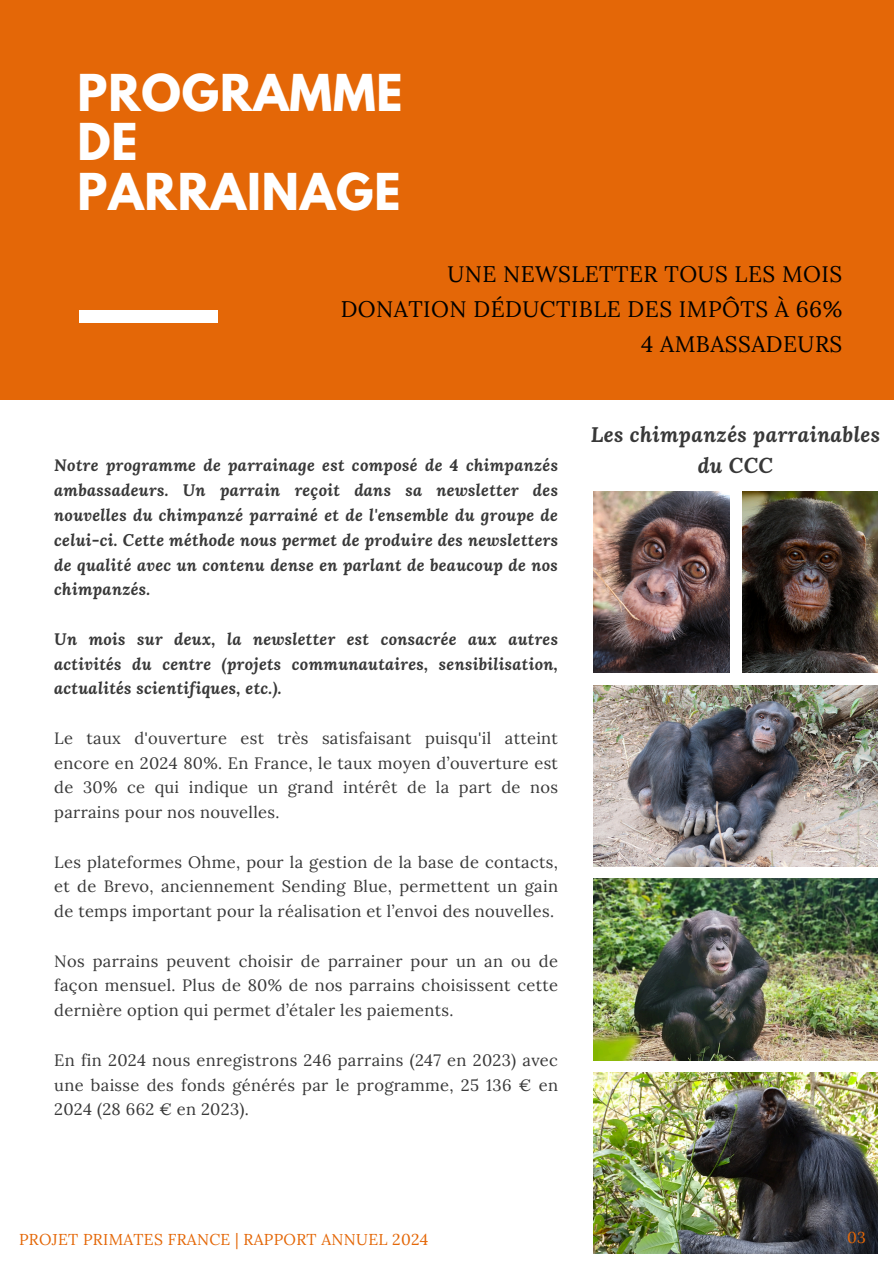
<style>
.page{position:relative;width:894px;height:1264px;background:#fff}
.page>*{position:absolute;margin:0;border:0;box-sizing:border-box;transform-origin:0 0}
.t1{font:700 45px/49.5px "League Spartan";letter-spacing:.02em;color:#fff}
.t2{font:22.5px/34.8px "Lora";letter-spacing:.02em;color:#000;text-align:right}
.t3{font:italic 700 21px/31.5px "Lora";letter-spacing:.02em;color:#383838;text-align:center}
.t4{font:16.5px/24.8px "Lora";letter-spacing:.02em;color:#383838;text-align:justify}
.t5{font:italic 700 16.5px/24.8px "Lora";letter-spacing:.02em;color:#383838;text-align:justify}
.t6{font:15.75px "Lora";letter-spacing:.02em;color:#e46707}
</style>
<div class="page">
<div style="left:0;top:0;width:893px;height:399px;background:#e46707"></div>
<div style="left:79px;top:310px;width:139px;height:13px;background:#fff"></div>
<img style="left:742px;top:491px;width:134px;height:181px">
<img style="left:593px;top:491px;width:136px;height:181px">
<img style="left:593px;top:685px;width:284px;height:181px">
<img style="left:593px;top:1072px;width:284px;height:181px">
<img style="left:593px;top:878px;width:284px;height:182px">
<h1 class="t1" style="left:77px;top:74px;width:326px">PROGRAMME<br>DE<br>PARRAINAGE</h1>
<h3 class="t2" style="left:340px;top:257px;width:503px">UNE NEWSLETTER TOUS LES MOIS<br>DONATION DÉDUCTIBLE DES IMPÔTS À 66%<br>4 AMBASSADEURS</h3>
<h2 class="t5" style="left:54px;top:453px;width:505px">Notre programme de parrainage est composé de 4 chimpanzés ambassadeurs. Un parrain reçoit dans sa newsletter des nouvelles du chimpanzé parrainé et de l'ensemble du groupe de celui-ci. Cette méthode nous permet de produire des newsletters de qualité avec un contenu dense en parlant de beaucoup de nos chimpanzés.</h2>
<h5 class="t5" style="left:54px;top:626px;width:505px">Un mois sur deux, la newsletter est consacrée aux autres activités du centre (projets communautaires, sensibilisation, actualités scientifiques, etc.).</h5>
<h5 class="t4" style="left:54px;top:725px;width:505px">Le taux d'ouverture est très satisfaisant puisqu'il atteint encore en 2024 80%. En France, le taux moyen d’ouverture est de 30% ce qui indique un grand intérêt de la part de nos parrains pour nos nouvelles.</h5>
<p class="t4" style="left:54px;top:849px;width:505px">Les plateformes Ohme, pour la gestion de la base de contacts, et de Brevo, anciennement Sending Blue, permettent un gain de temps important pour la réalisation et l’envoi des nouvelles.</p>
<p class="t4" style="left:54px;top:948px;width:505px">Nos parrains peuvent choisir de parrainer pour un an ou de façon mensuel. Plus de 80% de nos parrains choisissent cette dernière option qui permet d’étaler les paiements.</p>
<p class="t4" style="left:54px;top:1047px;width:505px">En fin 2024 nous enregistrons 246 parrains (247 en 2023) avec une baisse des fonds générés par le programme, 25 136 € en 2024 (28 662 € en 2023).</p>
<p class="t3" style="left:590px;top:418px;width:291px">Les chimpanzés parrainables du CCC</p>
<p class="t6" style="left:19px;top:1228px;width:410px">PROJET PRIMATES FRANCE | RAPPORT ANNUEL 2024</p>
<h4 class="t6" style="left:846px;top:1227px;width:20px">03</h4>
</div>
